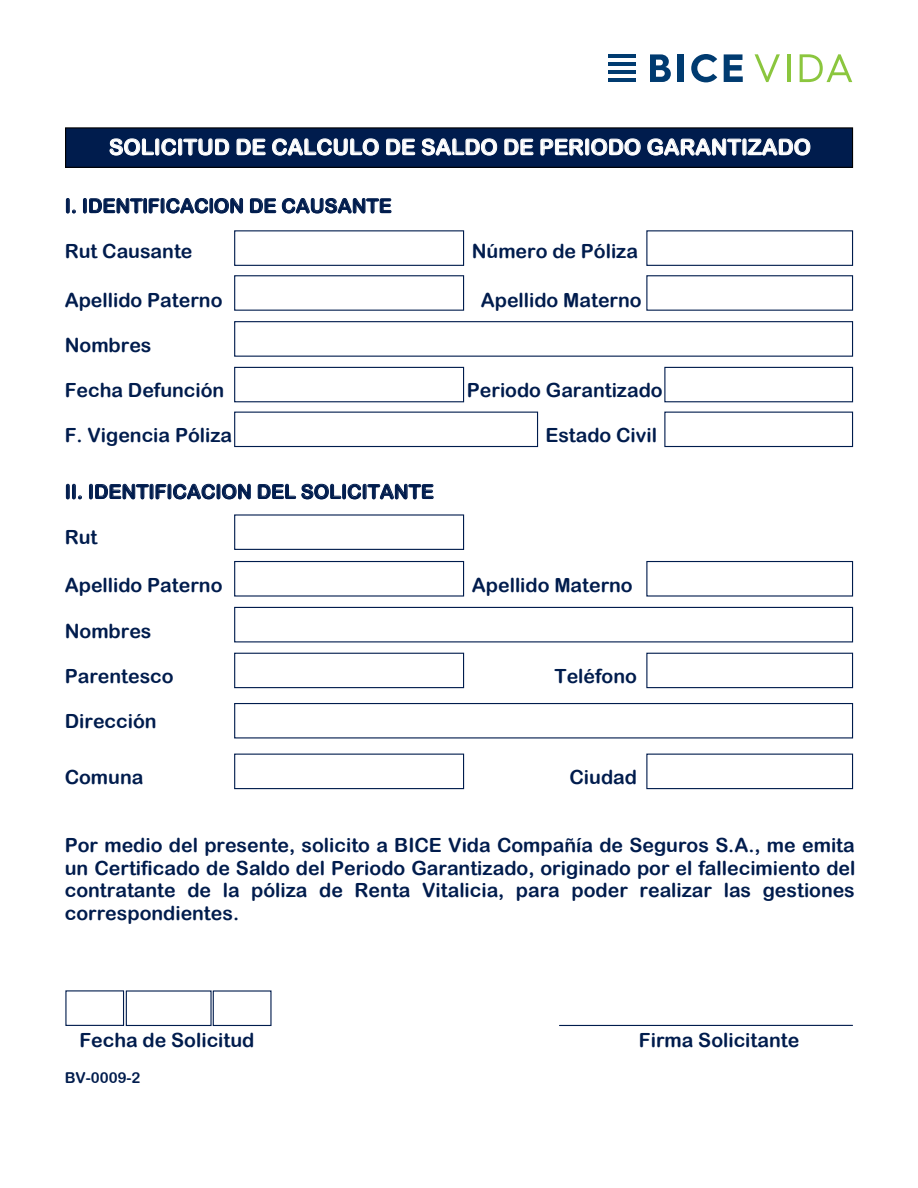
<style>
.page{position:relative;width:918px;height:1188px;background:#fff}
.page>*{position:absolute;margin:0;border:0;box-sizing:border-box;transform-origin:0 0}
.t1{font:21.75px "Arial Rounded MT Bold";color:#fff}
.t2{font:19.5px/22.5px "Arial Rounded MT Bold";color:#001c4d;text-align:justify}
.t3{font:15px "Arial Rounded MT Bold";color:#001c4d}
</style>
<div class="page">
<div style="left:66px;top:128px;width:787px;height:39px;background:#001c4d"></div>
<div style="left:65px;top:127px;width:788px;height:41px;border:1px solid #000"></div>
<svg style="left:110px;top:139px;width:119px;height:16px"></svg>
<svg style="left:237px;top:139px;width:28px;height:16px"></svg>
<svg style="left:272px;top:139px;width:107px;height:16px"></svg>
<svg style="left:386px;top:139px;width:29px;height:16px"></svg>
<svg style="left:422px;top:139px;width:75px;height:16px"></svg>
<svg style="left:505px;top:139px;width:28px;height:16px"></svg>
<svg style="left:541px;top:139px;width:99px;height:16px"></svg>
<svg style="left:648px;top:139px;width:162px;height:16px"></svg>
<svg style="left:66px;top:198px;width:10px;height:15px"></svg>
<svg style="left:83px;top:198px;width:160px;height:15px"></svg>
<svg style="left:250px;top:199px;width:26px;height:14px"></svg>
<svg style="left:282px;top:198px;width:109px;height:15px"></svg>
<svg style="left:66px;top:484px;width:16px;height:15px"></svg>
<svg style="left:89px;top:484px;width:161px;height:15px"></svg>
<svg style="left:258px;top:484px;width:38px;height:15px"></svg>
<svg style="left:302px;top:484px;width:131px;height:15px"></svg>
<div style="left:234px;top:321px;width:619px;height:36px;border:1px solid #001c4d"></div>
<div style="left:234px;top:275px;width:230px;height:36px;border:1px solid #001c4d"></div>
<div style="left:646px;top:275px;width:207px;height:36px;border:1px solid #001c4d"></div>
<div style="left:234px;top:230px;width:230px;height:36px;border:1px solid #001c4d"></div>
<div style="left:646px;top:230px;width:207px;height:36px;border:1px solid #001c4d"></div>
<div style="left:234px;top:367px;width:230px;height:35px;border:1px solid #001c4d"></div>
<div style="left:234px;top:412px;width:304px;height:35px;border:1px solid #001c4d"></div>
<div style="left:664px;top:367px;width:189px;height:35px;border:1px solid #001c4d"></div>
<div style="left:664px;top:412px;width:189px;height:35px;border:1px solid #001c4d"></div>
<div style="left:234px;top:607px;width:619px;height:35px;border:1px solid #001c4d"></div>
<div style="left:234px;top:561px;width:230px;height:36px;border:1px solid #001c4d"></div>
<div style="left:646px;top:561px;width:207px;height:36px;border:1px solid #001c4d"></div>
<div style="left:234px;top:653px;width:230px;height:35px;border:1px solid #001c4d"></div>
<div style="left:234px;top:703px;width:619px;height:35px;border:1px solid #001c4d"></div>
<div style="left:234px;top:514px;width:230px;height:36px;border:1px solid #001c4d"></div>
<div style="left:234px;top:754px;width:230px;height:35px;border:1px solid #001c4d"></div>
<div style="left:646px;top:754px;width:207px;height:35px;border:1px solid #001c4d"></div>
<div style="left:646px;top:653px;width:207px;height:35px;border:1px solid #001c4d"></div>
<hr style="left:560px;top:1025px;width:293px;height:1px;background:#001c4d">
<div style="left:65px;top:990px;width:59px;height:36px;border:1px solid #001c4d"></div>
<div style="left:213px;top:990px;width:59px;height:36px;border:1px solid #001c4d"></div>
<div style="left:126px;top:990px;width:86px;height:36px;border:1px solid #001c4d"></div>
<hr style="left:609px;top:54px;width:27px;height:4px;background:#003b70">
<hr style="left:609px;top:62px;width:27px;height:4px;background:#003b70">
<hr style="left:609px;top:70px;width:27px;height:4px;background:#003b70">
<hr style="left:609px;top:78px;width:27px;height:4px;background:#003b70">
<svg style="left:650px;top:54px;width:21px;height:28px"></svg>
<div style="left:678px;top:54px;width:6px;height:28px;background:#003b70"></div>
<svg style="left:691px;top:54px;width:26px;height:28px"></svg>
<svg style="left:724px;top:54px;width:19px;height:28px"></svg>
<svg style="left:755px;top:54px;width:25px;height:28px"></svg>
<hr style="left:787px;top:54px;width:3px;height:28px;background:#8bc63e">
<svg style="left:800px;top:54px;width:52px;height:28px"></svg>
<p class="t1" style="left:109px;top:134px;width:703px">SOLICITUD DE CALCULO DE SALDO DE PERIODO GARANTIZADO</p>
<p class="t2" style="left:65px;top:194px;width:328px">I. IDENTlFICAClON DE CAUSANTE</p>
<p class="t2" style="left:65px;top:239px;width:129px">Rut Causante</p>
<p class="t2" style="left:472px;top:239px;width:168px">Número de Póliza</p>
<p class="t2" style="left:65px;top:288px;width:159px">Apellido Paterno</p>
<p class="t2" style="left:481px;top:288px;width:162px">Apellido Materno</p>
<p class="t2" style="left:65px;top:333px;width:88px">Nombres</p>
<p class="t2" style="left:65px;top:378px;width:161px">Fecha Defunción</p>
<p class="t2" style="left:467px;top:378px;width:197px">Periodo Garantizado</p>
<p class="t2" style="left:65px;top:424px;width:169px">F. Vigencia Póliza</p>
<p class="t2" style="left:545px;top:424px;width:113px">Estado Civil</p>
<p class="t2" style="left:65px;top:480px;width:371px">II. IDENTIFICACION DEL SOLICITANTE</p>
<p class="t2" style="left:65px;top:525px;width:34px">Rut</p>
<p class="t2" style="left:65px;top:574px;width:159px">Apellido Paterno</p>
<p class="t2" style="left:472px;top:574px;width:162px">Apellido Materno</p>
<p class="t2" style="left:65px;top:619px;width:88px">Nombres</p>
<p class="t2" style="left:65px;top:664px;width:110px">Parentesco</p>
<p class="t2" style="left:555px;top:664px;width:84px">Teléfono</p>
<p class="t2" style="left:65px;top:709px;width:93px">Dirección</p>
<p class="t2" style="left:65px;top:766px;width:80px">Comuna</p>
<p class="t2" style="left:569px;top:766px;width:69px">Ciudad</p>
<p class="t2" style="left:65px;top:834px;width:792px">Por medio del presente, solicito a BICE Vida Compañía de Seguros S.A., me emita un Certificado de Saldo del Periodo Garantizado, originado por el fallecimiento del contratante de la póliza de Renta Vitalicia, para poder realizar las gestiones correspondientes.</p>
<p class="t2" style="left:79px;top:1028px;width:177px">Fecha de Solicitud</p>
<p class="t2" style="left:639px;top:1028px;width:162px">Firma Solicitante</p>
<p class="t3" style="left:65px;top:1069px;width:77px">BV-0009-2</p>
</div>
